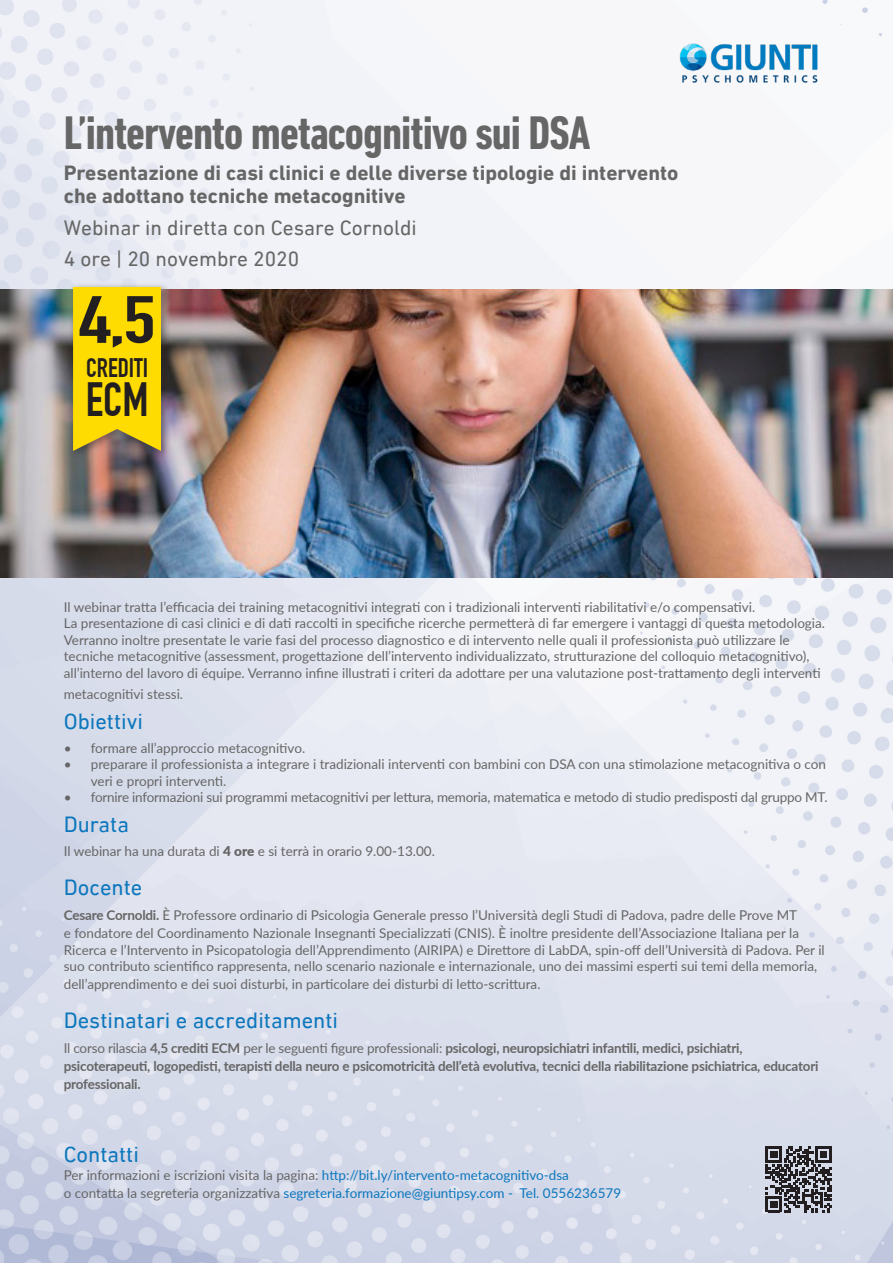
<style>
.page{position:relative;width:893px;height:1263px;background:#fff}
.page>*{position:absolute;margin:0;border:0;box-sizing:border-box;transform-origin:0 0}
.t1{font:700 65.55px "DIN Condensed";color:#231f20;scale:1.33 1}
.t2{font:700 condensed 48px "DIN Next LT Pro";letter-spacing:-.02em;color:#666}
.t3{font:700 46.95px "DIN Condensed";color:#231f20}
.t4{font:700 26.25px "DIN Condensed";color:#231f20}
.t5{font:22.5px "DIN Next LT Pro";color:#0c77bd}
.t6{font:700 21.3px/23px "DIN Next LT Pro";color:#666}
.t7{font:21.3px "DIN Next LT Pro";color:#666}
.t8{font:13.5px/16.5px "Lato";color:#666}
.t9{font:700 13.5px/18px "Lato";letter-spacing:-.015em;color:#666}
.t10{font:13.5px "Lato";color:#0c77bd}
.s1{font-weight:900}
.s2{font-weight:700}
.s3{font-weight:400}
.s4{color:#666}
</style>
<div class="page">
<img style="left:0;top:0;width:893px;height:1263px">
<img style="left:0;top:289px;width:893px;height:288px">
<div style="left:68px;top:282px;width:104px;height:179px;background:#231f20;opacity:.5"></div>
<svg style="left:73px;top:287px;width:88px;height:164px;background:#f5d307"></svg>
<img style="left:668px;top:35px;width:161px;height:58px">
<svg style="left:766px;top:1146px;width:65px;height:66px;background:#6c6b72"></svg>
<p class="t2" style="left:64px;top:105px;width:528px">L’intervento metacognitivo sui DSA</p>
<p class="t6" style="left:64px;top:161px;width:616px">Presentazione di casi clinici e delle diverse tipologie di intervento che adottano tecniche metacognitive</p>
<p class="t7" style="left:64px;top:215px;width:354px">Webinar in diretta con Cesare Cornoldi</p>
<p class="t7" style="left:64px;top:246px;width:237px">4 ore | 20 novembre 2020</p>
<p class="t1" style="left:79px;top:281px;width:59px">4,5</p>
<p class="t4" style="left:86px;top:352px;width:64px">CREDITI</p>
<p class="t3" style="left:86px;top:372px;width:64px">ECM</p>
<p class="t8" style="left:64px;top:598px;width:693px">Il webinar tratta l’efficacia dei training metacognitivi integrati con i tradizionali interventi riabilitativi e/o compensativi.</p>
<p class="t8" style="left:64px;top:614px;width:763px">La presentazione di casi clinici e di dati raccolti in specifiche ricerche permetterà di far emergere i vantaggi di questa metodologia.<br>Verranno inoltre presentate le varie fasi del processo diagnostico e di intervento nelle quali il professionista può utilizzare le tecniche metacognitive (assessment, progettazione dell’intervento individualizzato, strutturazione del colloquio metacognitivo), all’interno del lavoro di équipe. Verranno infine illustrati i criteri da adottare per una valutazione post-trattamento degli interventi</p>
<p class="t8" style="left:64px;top:685px;width:121px">metacognitivi stessi.</p>
<p class="t5" style="left:64px;top:708px;width:81px">Obiettivi</p>
<p class="t8" style="left:64px;top:739px;width:243px">• formare all’approccio metacognitivo.</p>
<p class="t8" style="left:91px;top:755px;width:737px;text-indent:-27px">• preparare il professionista a integrare i tradizionali interventi con bambini con DSA con una stimolazione metacognitiva o con veri e propri interventi.</p>
<p class="t8" style="left:64px;top:788px;width:765px">• fornire informazioni sui programmi metacognitivi per lettura, memoria, matematica e metodo di studio predisposti dal gruppo MT.</p>
<p class="t5" style="left:64px;top:811px;width:67px">Durata</p>
<p class="t8" style="left:64px;top:842px;width:373px">Il webinar ha una durata di <span class="s1">4 ore</span> e si terrà in orario 9.00-13.00.</p>
<p class="t5" style="left:64px;top:874px;width:80px">Docente</p>
<p class="t8" style="left:64px;top:905px;width:737px;line-height:18px"><span class="s2">Cesare Cornoldi.</span> È Professore ordinario di Psicologia Generale presso l’Università degli Studi di Padova, padre delle Prove MT e fondatore del Coordinamento Nazionale Insegnanti Specializzati (CNIS). È inoltre presidente dell’Associazione Italiana per la</p>
<p class="t8" style="left:64px;top:941px;width:762px">Ricerca e l’Intervento in Psicopatologia dell’Apprendimento (AIRIPA) e Direttore di LabDA, spin-off dell’Università di Padova. Per il suo contributo scientifico rappresenta, nello scenario nazionale e internazionale, uno dei massimi esperti sui temi della memoria,</p>
<p class="t8" style="left:64px;top:975px;width:478px">dell’apprendimento e dei suoi disturbi, in particolare dei disturbi di letto-scrittura.</p>
<p class="t5" style="left:64px;top:1007px;width:276px">Destinatari e accreditamenti</p>
<p class="t9" style="left:64px;top:1038px;width:756px"><span class="s3">Il corso rilascia</span> 4,5 crediti ECM <span class="s3">per le seguenti figure professionali:</span> psicologi, neuropsichiatri infantili, medici, psichiatri, psicoterapeuti, logopedisti, terapisti della neuro e psicomotricità dell’età evolutiva, tecnici della riabilitazione psichiatrica, educatori professionali.</p>
<p class="t5" style="left:64px;top:1141px;width:77px">Contatti</p>
<p class="t10" style="left:64px;top:1165px;width:507px"><span class="s4">Per informazioni e iscrizioni visita la pagina:</span> http://bit.ly/intervento-metacognitivo-dsa</p>
<p class="t10" style="left:64px;top:1183px;width:559px"><span class="s4">o contatta la segreteria organizzativa</span> segreteria.formazione@giuntipsy.com - Tel. 0556236579</p>
</div>
